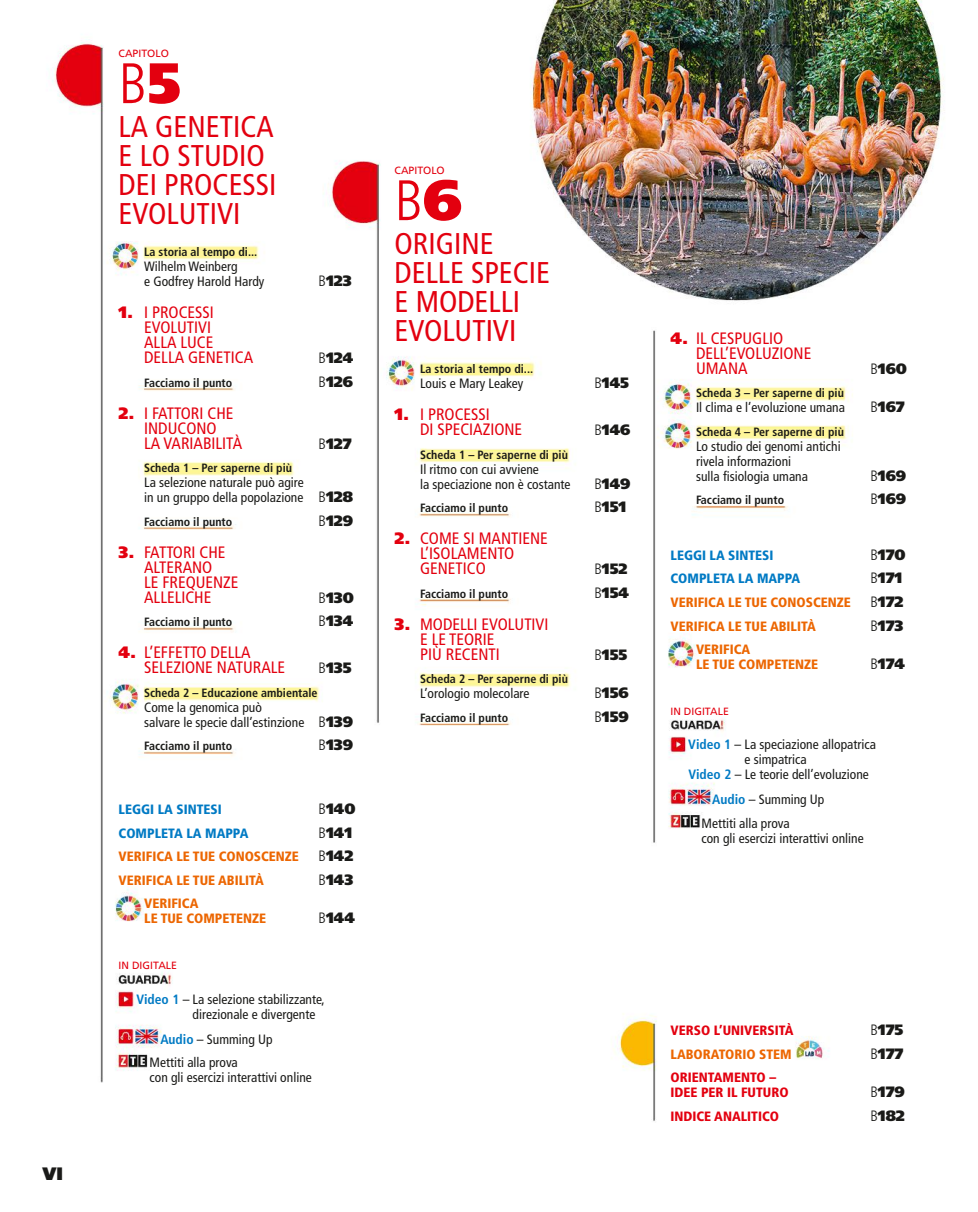
<style>
.page{position:relative;width:978px;height:1212px;background:#fff}
.page>*{position:absolute;margin:0;border:0;box-sizing:border-box;transform-origin:0 0}
.t1{font:300 condensed 57px "Frutiger LT Std";color:#e3000f}
.t2{font:condensed 30px/29.2px "Frutiger LT Pro";color:#e3000f}
.t3{font:900 18px "Frutiger LT Std";color:#1a1a18}
.t4{font:condensed 16.5px/15px "Frutiger LT Pro";color:#e3000f}
.t5{font:900 15px "Frutiger LT Std";color:#1a1a18}
.t6{font:condensed 13.5px/15px "Frutiger LT Pro";color:#1a1a18}
.t7{font:900 condensed 13.5px/15px "Frutiger LT Std";color:#ec6602}
.t8{font:900 condensed 13.5px/15px "Frutiger LT Std";color:#e3000f}
.t9{font:900 condensed 13.5px "Frutiger LT Std";color:#007ac4}
.t10{font:700 condensed 12px "Frutiger LT Std";color:#1a1a18}
.t11{font:10.5px "Frutiger LT Std";color:#e3000f}
.s1{font-weight:900;font-stretch:normal}
.s2{font-family:"Frutiger LT Std";font-weight:900;font-stretch:normal}
.s3{font-weight:300;font-stretch:condensed}
.s4{font-family:"Frutiger LT Std";font-weight:300;font-size:15px}
.s5{font-family:"Frutiger LT Std";font-weight:900;font-stretch:normal;font-size:15px}
.s6{font-family:"Frutiger LT Std";font-weight:700;color:#007ac4}
</style>
<div class="page">
<img style="left:52px;top:0;width:892px;height:1121px">
<h3 class="t3" style="left:43px;top:1163px;width:22px">VI</h3>
<p class="t11" style="left:119px;top:47px;width:52px">CAPITOLO</p>
<h1 class="t1" style="left:119px;top:50px;width:64px">B<span class="s1">5</span></h1>
<h2 class="t2" style="left:119px;top:114px;width:159px">LA GENETICA<br>E LO STUDIO<br>DEI PROCESSI<br>EVOLUTIVI</h2>
<p class="t10" style="left:144px;top:247px;width:115px">La storia al tempo di...</p>
<p class="t6" style="left:144px;top:260px;width:122px">Wilhelm Weinberg<br>e Godfrey Harold Hardy</p>
<p class="t4" style="left:144px;top:306px;width:111px;text-indent:-26px"><span class="s2">1.</span> I PROCESSI<br>EVOLUTIVI<br>ALLA LUCE<br>DELLA GENETICA</p>
<p class="t5" style="left:319px;top:272px;width:35px"><span class="s3">B</span>123</p>
<p class="t5" style="left:319px;top:349px;width:36px"><span class="s3">B</span>124</p>
<p class="t10" style="left:144px;top:378px;width:90px">Facciamo il punto</p>
<p class="t5" style="left:319px;top:373px;width:36px"><span class="s3">B</span>126</p>
<p class="t4" style="left:144px;top:407px;width:100px;text-indent:-26px"><span class="s2">2.</span> I FATTORI CHE<br>INDUCONO<br>LA VARIABILITÀ</p>
<p class="t5" style="left:319px;top:435px;width:35px"><span class="s3">B</span>127</p>
<p class="t10" style="left:144px;top:463px;width:149px">Scheda 1 – Per saperne di più</p>
<p class="t6" style="left:144px;top:476px;width:210px">La selezione naturale può agire<br>in un gruppo della popolazione <span class="s4">B</span><span class="s5">128</span></p>
<p class="t10" style="left:144px;top:517px;width:90px">Facciamo il punto</p>
<p class="t5" style="left:319px;top:512px;width:36px"><span class="s3">B</span>129</p>
<p class="t4" style="left:144px;top:546px;width:96px;text-indent:-26px"><span class="s2">3.</span> FATTORI CHE<br>ALTERANO<br>LE FREQUENZE<br>ALLELICHE</p>
<p class="t5" style="left:319px;top:589px;width:37px"><span class="s3">B</span>130</p>
<p class="t10" style="left:144px;top:617px;width:90px">Facciamo il punto</p>
<p class="t5" style="left:319px;top:612px;width:36px"><span class="s3">B</span>134</p>
<p class="t4" style="left:144px;top:646px;width:143px;text-indent:-26px"><span class="s2">4.</span> L’EFFETTO DELLA<br>SELEZIONE NATURALE</p>
<p class="t5" style="left:319px;top:659px;width:35px"><span class="s3">B</span>135</p>
<p class="t10" style="left:144px;top:688px;width:175px">Scheda 2 – Educazione ambientale</p>
<p class="t6" style="left:144px;top:701px;width:210px">Come la genomica può<br>salvare le specie dall’estinzione <span class="s4">B</span><span class="s5">139</span></p>
<p class="t10" style="left:144px;top:741px;width:90px">Facciamo il punto</p>
<p class="t5" style="left:319px;top:736px;width:36px"><span class="s3">B</span>139</p>
<p class="t9" style="left:119px;top:802px;width:105px">LEGGI LA SINTESI</p>
<p class="t5" style="left:319px;top:800px;width:38px"><span class="s3">B</span>140</p>
<p class="t9" style="left:119px;top:825px;width:131px">COMPLETA LA MAPPA</p>
<p class="t5" style="left:319px;top:824px;width:35px"><span class="s3">B</span>141</p>
<p class="t7" style="left:119px;top:849px;width:182px">VERIFICA LE TUE CONOSCENZE</p>
<p class="t5" style="left:319px;top:847px;width:36px"><span class="s3">B</span>142</p>
<p class="t7" style="left:119px;top:873px;width:147px">VERIFICA LE TUE ABILITÀ</p>
<p class="t5" style="left:319px;top:871px;width:36px"><span class="s3">B</span>143</p>
<p class="t7" style="left:144px;top:896px;width:124px">VERIFICA<br>LE TUE COMPETENZE</p>
<p class="t5" style="left:319px;top:909px;width:38px"><span class="s3">B</span>144</p>
<p class="t11" style="left:119px;top:959px;width:60px">IN DIGITALE</p>
<p class="t6" style="left:193px;top:992px;width:134px;text-indent:-56px"><span class="s6">Video 1</span> – La selezione stabilizzante, direzionale e divergente</p>
<p class="t6" style="left:150px;top:1028px;width:124px;line-height:23.5px;text-indent:11px"><span class="s6">Audio</span> – Summing Up<br>Mettiti alla prova</p>
<p class="t6" style="left:150px;top:1071px;width:164px">con gli esercizi interattivi online</p>
<p class="t11" style="left:395px;top:164px;width:52px">CAPITOLO</p>
<h1 class="t1" style="left:395px;top:167px;width:69px">B<span class="s1">6</span></h1>
<h2 class="t2" style="left:395px;top:231px;width:157px">ORIGINE<br>DELLE SPECIE<br>E MODELLI<br>EVOLUTIVI</h2>
<p class="t10" style="left:420px;top:364px;width:115px">La storia al tempo di...</p>
<p class="t6" style="left:420px;top:377px;width:105px">Louis e Mary Leakey</p>
<p class="t5" style="left:594px;top:374px;width:36px"><span class="s3">B</span>145</p>
<p class="t4" style="left:420px;top:408px;width:104px;text-indent:-26px"><span class="s2">1.</span> I PROCESSI<br>DI SPECIAZIONE</p>
<p class="t5" style="left:594px;top:421px;width:38px"><span class="s3">B</span>146</p>
<p class="t10" style="left:420px;top:450px;width:149px">Scheda 1 – Per saperne di più</p>
<p class="t6" style="left:420px;top:463px;width:152px">Il ritmo con cui avviene<br>la speciazione non è costante</p>
<p class="t5" style="left:594px;top:475px;width:38px"><span class="s3">B</span>149</p>
<p class="t10" style="left:420px;top:503px;width:90px">Facciamo il punto</p>
<p class="t5" style="left:594px;top:498px;width:33px"><span class="s3">B</span>151</p>
<p class="t4" style="left:420px;top:532px;width:129px;text-indent:-26px"><span class="s2">2.</span> COME SI MANTIENE<br>L’ISOLAMENTO<br>GENETICO</p>
<p class="t5" style="left:594px;top:560px;width:35px"><span class="s3">B</span>152</p>
<p class="t10" style="left:420px;top:589px;width:90px">Facciamo il punto</p>
<p class="t5" style="left:594px;top:584px;width:36px"><span class="s3">B</span>154</p>
<p class="t4" style="left:420px;top:618px;width:130px;text-indent:-26px"><span class="s2">3.</span> MODELLI EVOLUTIVI<br>E LE TEORIE<br>PIÙ RECENTI</p>
<p class="t5" style="left:594px;top:646px;width:35px"><span class="s3">B</span>155</p>
<p class="t10" style="left:420px;top:674px;width:149px">Scheda 2 – Per saperne di più</p>
<p class="t6" style="left:420px;top:687px;width:111px">L’orologio molecolare</p>
<p class="t5" style="left:594px;top:684px;width:36px"><span class="s3">B</span>156</p>
<p class="t10" style="left:420px;top:713px;width:90px">Facciamo il punto</p>
<p class="t5" style="left:594px;top:708px;width:36px"><span class="s3">B</span>159</p>
<p class="t4" style="left:696px;top:332px;width:117px;text-indent:-26px"><span class="s2">4.</span> IL CESPUGLIO<br>DELL’EVOLUZIONE<br>UMANA</p>
<p class="t5" style="left:870px;top:360px;width:38px"><span class="s3">B</span>160</p>
<p class="t10" style="left:696px;top:388px;width:149px">Scheda 3 – Per saperne di più</p>
<p class="t6" style="left:696px;top:401px;width:150px">Il clima e l’evoluzione umana</p>
<p class="t5" style="left:870px;top:398px;width:36px"><span class="s3">B</span>167</p>
<p class="t10" style="left:696px;top:427px;width:149px">Scheda 4 – Per saperne di più</p>
<p class="t6" style="left:696px;top:440px;width:146px">Lo studio dei genomi antichi rivela informazioni<br>sulla fisiologia umana</p>
<p class="t5" style="left:870px;top:467px;width:37px"><span class="s3">B</span>169</p>
<p class="t10" style="left:696px;top:495px;width:90px">Facciamo il punto</p>
<p class="t5" style="left:870px;top:490px;width:37px"><span class="s3">B</span>169</p>
<p class="t9" style="left:671px;top:547px;width:105px">LEGGI LA SINTESI</p>
<p class="t5" style="left:870px;top:546px;width:37px"><span class="s3">B</span>170</p>
<p class="t9" style="left:671px;top:571px;width:131px">COMPLETA LA MAPPA</p>
<p class="t5" style="left:870px;top:569px;width:33px"><span class="s3">B</span>171</p>
<p class="t7" style="left:671px;top:595px;width:182px">VERIFICA LE TUE CONOSCENZE</p>
<p class="t5" style="left:870px;top:593px;width:35px"><span class="s3">B</span>172</p>
<p class="t7" style="left:671px;top:618px;width:147px">VERIFICA LE TUE ABILITÀ</p>
<p class="t5" style="left:870px;top:616px;width:35px"><span class="s3">B</span>173</p>
<p class="t7" style="left:696px;top:642px;width:124px">VERIFICA<br>LE TUE COMPETENZE</p>
<p class="t5" style="left:870px;top:655px;width:36px"><span class="s3">B</span>174</p>
<p class="t11" style="left:671px;top:705px;width:60px">IN DIGITALE</p>
<p class="t6" style="left:688px;top:738px;width:189px"><span class="s6">Video 1</span> – La speciazione allopatrica</p>
<p class="t6" style="left:744px;top:753px;width:64px">e simpatrica</p>
<p class="t6" style="left:688px;top:768px;width:182px"><span class="s6">Video 2</span> – Le teorie dell’evoluzione</p>
<p class="t6" style="left:701px;top:789px;width:124px;line-height:23.5px;text-indent:11px"><span class="s6">Audio</span> – Summing Up<br>Mettiti alla prova</p>
<p class="t6" style="left:701px;top:831px;width:164px">con gli esercizi interattivi online</p>
<p class="t8" style="left:671px;top:1023px;width:125px">VERSO L’UNIVERSITÀ</p>
<p class="t5" style="left:870px;top:1021px;width:35px"><span class="s3">B</span>175</p>
<p class="t7" style="left:671px;top:1046px;width:123px">LABORATORIO STEM</p>
<p class="t5" style="left:870px;top:1045px;width:35px"><span class="s3">B</span>177</p>
<p class="t8" style="left:671px;top:1070px;width:120px">ORIENTAMENTO –<br>IDEE PER IL FUTURO</p>
<p class="t5" style="left:870px;top:1083px;width:36px"><span class="s3">B</span>179</p>
<p class="t8" style="left:671px;top:1108px;width:110px">INDICE ANALITICO</p>
<p class="t5" style="left:870px;top:1107px;width:36px"><span class="s3">B</span>182</p>
</div>
